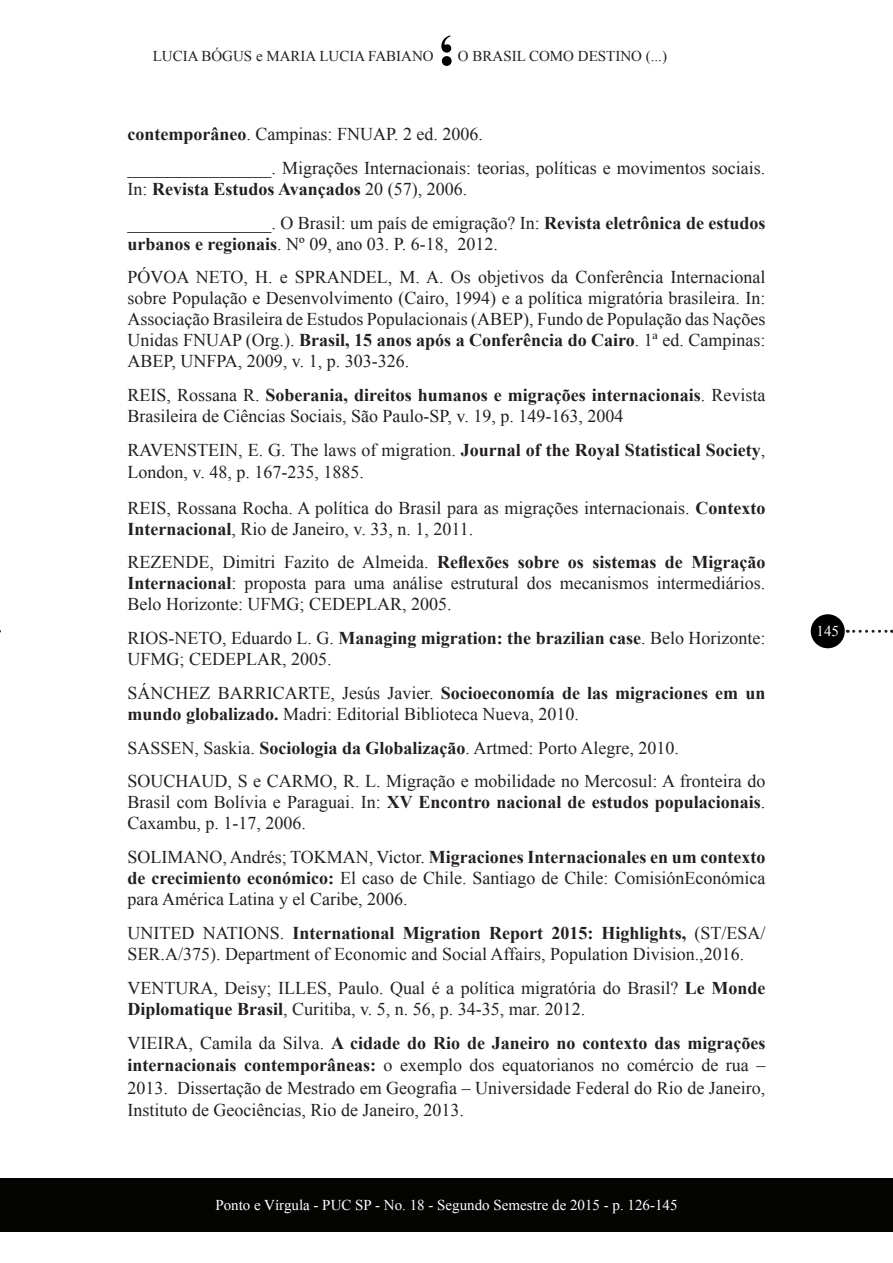
<style>
.page{position:relative;width:893px;height:1263px;background:#fff}
.page>*{position:absolute;margin:0;border:0;box-sizing:border-box;transform-origin:0 0}
.t1{font:18px/21px "Times New Roman";color:#231f20}
.t2{font:15px "Times New Roman";color:#fff}
.t3{font:15px "Times New Roman";color:#231f20}
.s1{font-weight:700}
</style>
<div class="page">
<svg style="left:441px;top:35px;width:11px;height:31px"></svg>
<div style="left:0;top:1178px;width:893px;height:54px;background:#040503"></div>
<div style="left:811px;top:614px;width:34px;height:34px;background:#000;border-radius:50%"></div>
<svg style="left:854px;top:630px;width:38px;height:3px"></svg>
<p class="t3" style="left:153px;top:46px;width:282px">LUCIA BÓGUS e MARIA LUCIA FABIANO</p>
<p class="t3" style="left:458px;top:46px;width:211px">O BRASIL COMO DESTINO (...)</p>
<p class="t1" style="left:128px;top:117px;width:639px;line-height:33.8px"><span class="s1">contemporâneo</span>. Campinas: FNUAP. 2 ed. 2006.<br>________________. Migrações Internacionais: teorias, políticas e movimentos sociais.</p>
<p class="t1" style="left:128px;top:172px;width:639px;line-height:33.8px">In: <span class="s1">Revista Estudos Avançados</span> 20 (57), 2006.<br>________________. O Brasil: um país de emigração? In: <span class="s1">Revista eletrônica de estudos</span></p>
<p class="t1" style="left:128px;top:226px;width:639px;line-height:33.8px"><span class="s1">urbanos e regionais</span>. Nº 09, ano 03. P. 6-18, 2012.<br>PÓVOA NETO, H. e SPRANDEL, M. A. Os objetivos da Conferência Internacional</p>
<p class="t1" style="left:128px;top:288px;width:639px;text-align:justify">sobre População e Desenvolvimento (Cairo, 1994) e a política migratória brasileira. In:<br>Associação Brasileira de Estudos Populacionais (ABEP), Fundo de População das Nações Unidas FNUAP (Org.). <span class="s1">Brasil, 15 anos após a Conferência do Cairo</span>. 1ª ed. Campinas:<br>ABEP, UNFPA, 2009, v. 1, p. 303-326.</p>
<p class="t1" style="left:128px;top:384px;width:639px">REIS, Rossana R. <span class="s1">Soberania, direitos humanos e migrações internacionais</span>. Revista<br>Brasileira de Ciências Sociais, São Paulo-SP, v. 19, p. 149-163, 2004</p>
<p class="t1" style="left:128px;top:438px;width:639px;line-height:22.5px">RAVENSTEIN, E. G. The laws of migration. <span class="s1">Journal of the Royal Statistical Society</span>,<br>London, v. 48, p. 167-235, 1885.</p>
<p class="t1" style="left:128px;top:497px;width:639px">REIS, Rossana Rocha. A política do Brasil para as migrações internacionais. <span class="s1">Contexto<br>Internacional</span>, Rio de Janeiro, v. 33, n. 1, 2011.</p>
<p class="t1" style="left:128px;top:552px;width:639px;text-align:justify">REZENDE, Dimitri Fazito de Almeida. <span class="s1">Reflexões sobre os sistemas de Migração Internacional</span>: proposta para uma análise estrutural dos mecanismos intermediários.<br>Belo Horizonte: UFMG; CEDEPLAR, 2005.</p>
<p class="t1" style="left:128px;top:627px;width:639px">RIOS-NETO, Eduardo L. G. <span class="s1">Managing migration: the brazilian case</span>. Belo Horizonte:<br>UFMG; CEDEPLAR, 2005.</p>
<p class="t1" style="left:128px;top:682px;width:639px">SÁNCHEZ BARRICARTE, Jesús Javier. <span class="s1">Socioeconomía de las migraciones em un mundo globalizado.</span> Madri: Editorial Biblioteca Nueva, 2010.</p>
<p class="t1" style="left:128px;top:730px;width:639px;line-height:33.8px">SASSEN, Saskia. <span class="s1">Sociologia da Globalização</span>. Artmed: Porto Alegre, 2010.<br>SOUCHAUD, S e CARMO, R. L. Migração e mobilidade no Mercosul: A fronteira do</p>
<p class="t1" style="left:128px;top:792px;width:639px">Brasil com Bolívia e Paraguai. In: <span class="s1">XV Encontro nacional de estudos populacionais</span>.<br>Caxambu, p. 1-17, 2006.</p>
<p class="t1" style="left:128px;top:846px;width:639px;text-align:justify">SOLIMANO, Andrés; TOKMAN, Victor. <span class="s1">Migraciones Internacionales en um contexto de crecimiento económico:</span> El caso de Chile. Santiago de Chile: ComisiónEconómica para América Latina y el Caribe, 2006.</p>
<p class="t1" style="left:128px;top:922px;width:639px">UNITED NATIONS. <span class="s1">International Migration Report 2015: Highlights,</span> (ST/ESA/<br>SER.A/375). Department of Economic and Social Affairs, Population Division.,2016.</p>
<p class="t1" style="left:128px;top:977px;width:639px">VENTURA, Deisy; ILLES, Paulo. Qual é a política migratória do Brasil? <span class="s1">Le Monde<br>Diplomatique Brasil</span>, Curitiba, v. 5, n. 56, p. 34-35, mar. 2012.</p>
<p class="t1" style="left:128px;top:1031px;width:639px;line-height:22.5px;text-align:justify">VIEIRA, Camila da Silva. <span class="s1">A cidade do Rio de Janeiro no contexto das migrações internacionais contemporâneas:</span> o exemplo dos equatorianos no comércio de rua – 2013. Dissertação de Mestrado em Geografia – Universidade Federal do Rio de Janeiro, Instituto de Geociências, Rio de Janeiro, 2013.</p>
<p class="t2" style="left:215px;top:1195px;width:464px">Ponto e Vírgula - PUC SP - No. 18 - Segundo Semestre de 2015 - p. 126-145</p>
<p class="t2" style="left:816px;top:621px;width:24px">145</p>
</div>
